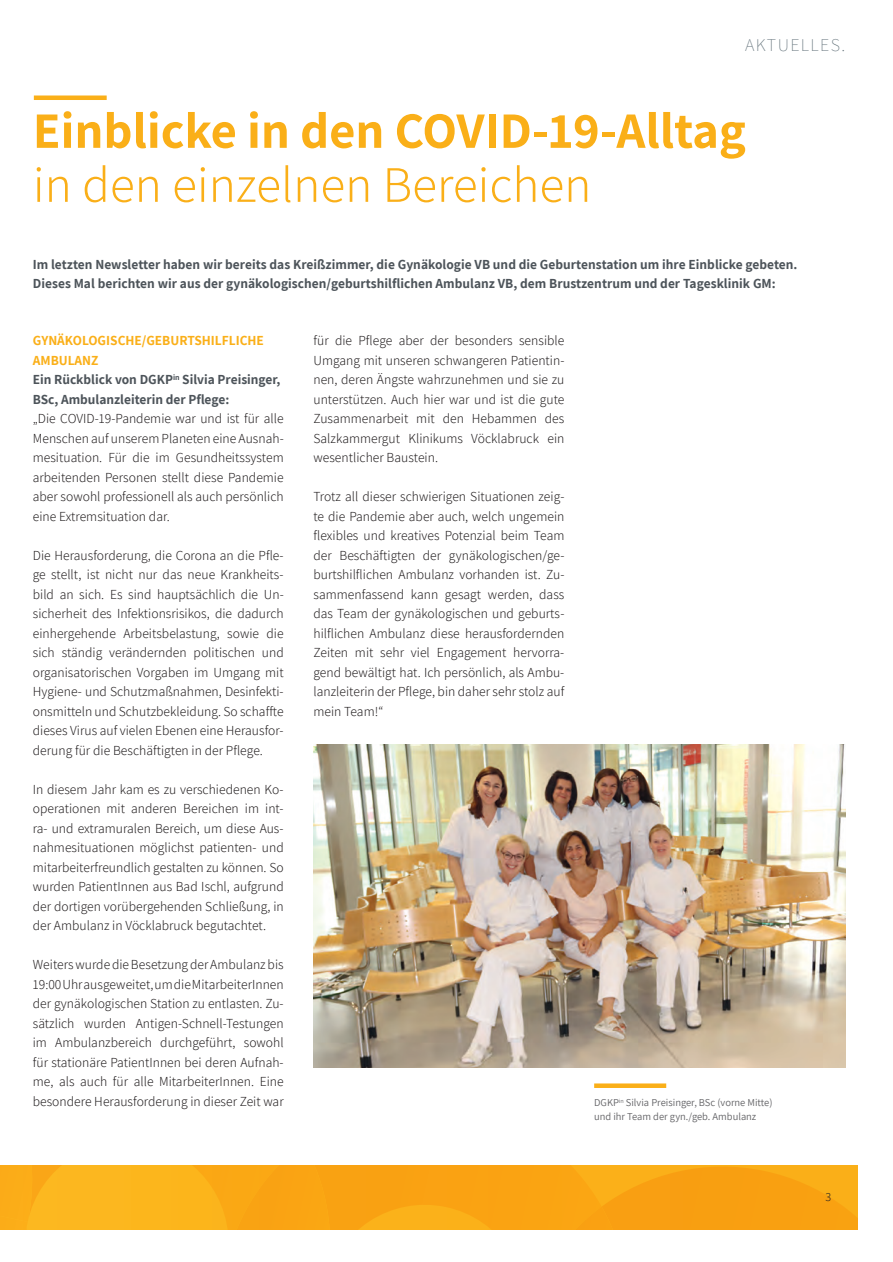
<style>
.page{position:relative;width:893px;height:1262px;background:#fff}
.page>*{position:absolute;margin:0;border:0;box-sizing:border-box;transform-origin:0 0}
.t1{font:700 51px "Assistant";color:#faaf18}
.t2{font:300 51px "Assistant";color:#faaf18}
.t3{font:200 18px "Assistant";letter-spacing:.075em;color:#627179}
.t4{font:300 13.5px/19.5px "Assistant";letter-spacing:.005em;color:#231f20;text-align:justify}
.t5{font:700 13.5px/19.5px "Assistant";letter-spacing:.005em;color:#4d545a}
.t6{font:300 12px "Assistant";color:#231f20}
.t7{font:10.5px/13.5px "Assistant";color:#636366}
.s1{color:#faaf18}
</style>
<div class="page">
<svg style="left:0;top:1166px;width:858px;height:63px;background:#faa815"></svg>
<img style="left:313px;top:744px;width:532px;height:324px">
<hr style="left:34px;top:96px;width:73px;height:4px;background:#faaf18">
<div style="left:594px;top:1083px;width:72px;height:5px;background:#faaf18"></div>
<h2 class="t3" style="left:745px;top:33px;width:101px">AKTUELLES.</h2>
<h1 class="t1" style="left:33px;top:96px;width:715px">Einblicke in den COVID-19-Alltag</h1>
<h1 class="t2" style="left:33px;top:150px;width:560px">in den einzelnen Bereichen</h1>
<p class="t5" style="left:33px;top:254px;width:766px">Im letzten Newsletter haben wir bereits das Kreißzimmer, die Gynäkologie VB und die Geburtenstation um ihre Einblicke gebeten.<br>Dieses Mal berichten wir aus der gynäkologischen/geburtshilflichen Ambulanz VB, dem Brustzentrum und der Tagesklinik GM:</p>
<p class="t5" style="left:33px;top:331px;width:249px"><span class="s1">GYNÄKOLOGISCHE/GEBURTSHILFLICHE<br>AMBULANZ<br></span>Ein Rückblick von DGKP<sup>in</sup> Silvia Preisinger,<br>BSc, Ambulanzleiterin der Pflege:</p>
<p class="t4" style="left:33px;top:408px;width:252px">„Die COVID-19-Pandemie war und ist für alle Menschen auf unserem Planeten eine Ausnah&shy;mesituation. Für die im Gesundheitssystem arbeitenden Personen stellt diese Pandemie aber sowohl professionell als auch persönlich eine Extremsituation dar.</p>
<p class="t4" style="left:33px;top:545px;width:252px">Die Herausforderung, die Corona an die Pfle&shy;ge stellt, ist nicht nur das neue Krankheits&shy;bild an sich. Es sind hauptsächlich die Un&shy;sicherheit des Infektionsrisikos, die dadurch einhergehende Arbeitsbelastung, sowie die sich ständig verändernden politischen und organisatorischen Vorgaben im Umgang mit Hygiene- und Schutzmaßnahmen, Desinfekti&shy;onsmitteln und Schutzbekleidung. So schaffte dieses Virus auf vielen Ebenen eine Herausfor&shy;derung für die Beschäftigten in der Pflege.</p>
<p class="t4" style="left:33px;top:779px;width:252px">In diesem Jahr kam es zu verschiedenen Ko&shy;operationen mit anderen Bereichen im int&shy;ra- und extramuralen Bereich, um diese Aus&shy;nahmesituationen möglichst patienten- und mitarbeiterfreundlich gestalten zu können. So wurden PatientInnen aus Bad Ischl, aufgrund der dortigen vorübergehenden Schließung, in der Ambulanz in Vöcklabruck begutachtet.</p>
<p class="t4" style="left:33px;top:954px;width:252px">Weiters wurde die Besetzung der Ambulanz bis 19:00 Uhr ausgeweitet, um die MitarbeiterInnen der gynäkologischen Station zu entlasten. Zu&shy;sätzlich wurden Antigen-Schnell-Testungen im Ambulanzbereich durchgeführt, sowohl für stationäre PatientInnen bei deren Aufnah&shy;me, als auch für alle MitarbeiterInnen. Eine besondere Herausforderung in dieser Zeit war</p>
<p class="t4" style="left:313px;top:330px;width:252px">für die Pflege aber der besonders sensible Umgang mit unseren schwangeren Patientin&shy;nen, deren Ängste wahrzunehmen und sie zu unterstützen. Auch hier war und ist die gute Zusammenarbeit mit den Hebammen des Salzkammergut Klinikums Vöcklabruck ein wesentlicher Baustein.</p>
<p class="t4" style="left:313px;top:486px;width:252px">Trotz all dieser schwierigen Situationen zeig&shy;te die Pandemie aber auch, welch ungemein flexibles und kreatives Potenzial beim Team der Beschäftigten der gynäkologischen/ge&shy;burtshilflichen Ambulanz vorhanden ist. Zu&shy;sammenfassend kann gesagt werden, dass das Team der gynäkologischen und geburts&shy;hilflichen Ambulanz diese herausfordernden Zeiten mit sehr viel Engagement hervorra&shy;gend bewältigt hat. Ich persönlich, als Ambu&shy;lanzleiterin der Pflege, bin daher sehr stolz auf mein Team!“</p>
<p class="t7" style="left:594px;top:1095px;width:180px">DGKP<sup>in</sup> Silvia Preisinger, BSc (vorne Mitte) und ihr Team der gyn./geb. Ambulanz</p>
<p class="t6" style="left:825px;top:1188px;width:7px">3</p>
</div>
